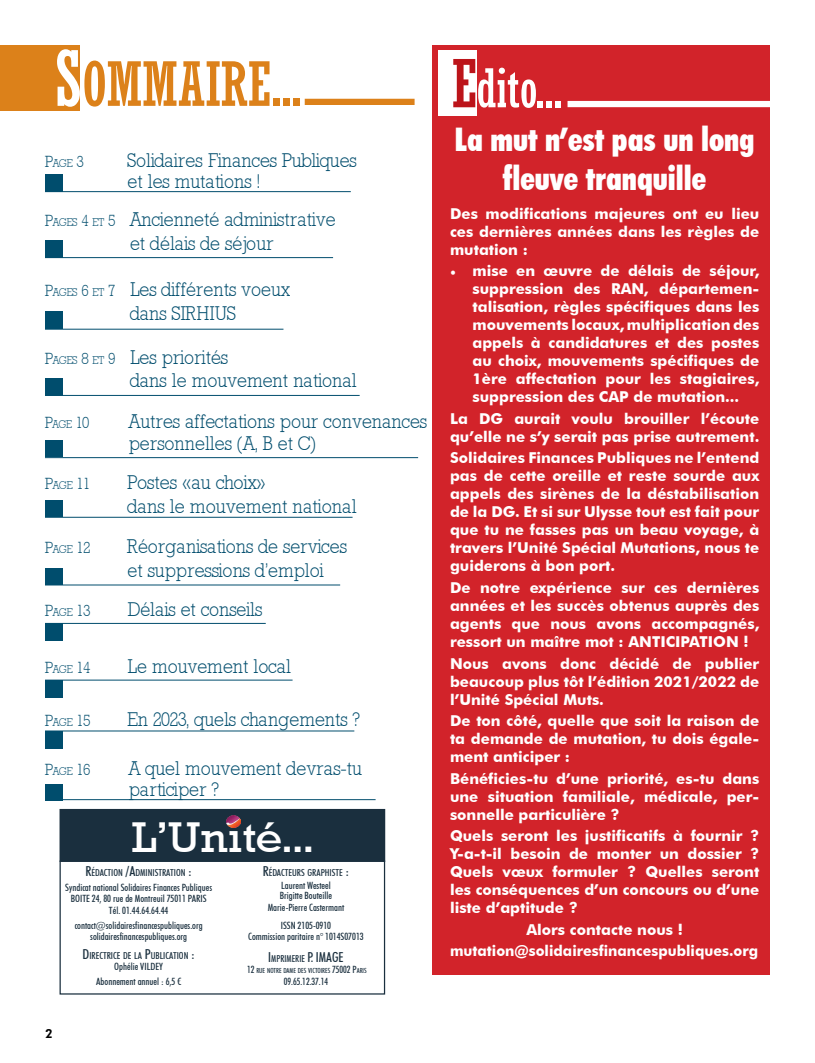
<style>
.page{position:relative;width:815px;height:1063px;background:#fff}
.page>*{position:absolute;margin:0;border:0;box-sizing:border-box;transform-origin:0 0}
.t1{font:60px "Astute Condensed S Si Condensed";color:#dc811a}
.t2{font:52.5px "Astute Condensed S Si Condensed";color:#fff}
.t3{font:43.12px "Astute SSK";color:#fff;scale:1.1 1}
.t4{font:900 condensed 32.5px/39px "Futura BT";color:#fff;text-align:center;scale:.94 1}
.t5{font:20px/21.2px "Astute Light SSK";color:#004d6d;scale:.9 1}
.t6{font:20px/24px "Astute Light SSK";color:#004d6d;scale:.91 1}
.t7{font:700 15px/18px "Futura BT";color:#fff;text-align:justify}
.t8{font:800 12.5px "Futura BT";color:#000}
.t9{font:11.38px "Astute Light SSK";color:#004d6d;scale:.9 1}
.t10{font:11.38px "Astute Light SSK";color:#004d6d;scale:.88 1}
.t11{font:500 condensed 10px/14.8px "Futura BT";color:#1a2f3e;text-align:center}
.t12{font:500 condensed 10px "Futura BT";color:#1a2f3e;scale:.96 1}
.t13{font:500 condensed 9.62px "Futura BT";color:#1a2f3e}
.t14{font:500 condensed 9.62px "Futura BT";color:#1a2f3e;scale:.96 1}
.t15{font:500 condensed 7px "Futura BT";color:#1a2f3e;scale:.96 1}
.s1{font-size:75px;color:#fff}
.s2{font-size:16.25px}
.s3{font-size:11.38px}
.s4{font-size:13.75px}
.s5{font-size:10px}
.s6{font-size:65px;color:#bc141a}
.s7{font-family:"Minion Pro"}
</style>
<div class="page">
<div style="left:0;top:45px;width:80px;height:65px;background:#dc811a"></div>
<div style="left:305px;top:99px;width:110px;height:6px;background:#dc811a"></div>
<hr style="left:45px;top:191px;width:306px;height:1px;background:#004d6d">
<div style="left:45px;top:174px;width:18px;height:18px;background:#004d6d"></div>
<div style="left:432px;top:45px;width:338px;height:929px;background:#d2232a"></div>
<hr style="left:45px;top:257px;width:288px;height:1px;background:#004d6d">
<div style="left:45px;top:240px;width:18px;height:18px;background:#004d6d"></div>
<hr style="left:45px;top:329px;width:238px;height:1px;background:#004d6d">
<div style="left:45px;top:311px;width:18px;height:17px;background:#004d6d"></div>
<hr style="left:45px;top:395px;width:315px;height:1px;background:#004d6d">
<div style="left:45px;top:378px;width:18px;height:17px;background:#004d6d"></div>
<hr style="left:45px;top:457px;width:373px;height:1px;background:#004d6d">
<div style="left:45px;top:440px;width:18px;height:17px;background:#004d6d"></div>
<hr style="left:45px;top:517px;width:308px;height:1px;background:#004d6d">
<div style="left:45px;top:500px;width:18px;height:16px;background:#004d6d"></div>
<hr style="left:45px;top:731px;width:309px;height:1px;background:#004d6d">
<div style="left:45px;top:731px;width:18px;height:18px;background:#004d6d"></div>
<hr style="left:45px;top:799px;width:331px;height:1px;background:#004d6d">
<div style="left:45px;top:784px;width:18px;height:17px;background:#004d6d"></div>
<div style="left:60px;top:861px;width:325px;height:134px;border:1px solid #1a2f3e"></div>
<div style="left:60px;top:810px;width:325px;height:51px;background:#1a2f3e"></div>
<div style="left:60px;top:809px;width:325px;height:53px;border:1px solid #1a2f3e"></div>
<svg style="left:227px;top:816px;width:13px;height:12px"></svg>
<div style="left:438px;top:50px;width:39px;height:65px;background:#fff"></div>
<div style="left:568px;top:101px;width:202px;height:6px;background:#fff"></div>
<hr style="left:45px;top:585px;width:295px;height:1px;background:#004d6d">
<div style="left:45px;top:568px;width:18px;height:17px;background:#004d6d"></div>
<hr style="left:45px;top:623px;width:221px;height:1px;background:#004d6d">
<div style="left:45px;top:624px;width:18px;height:17px;background:#004d6d"></div>
<hr style="left:45px;top:680px;width:248px;height:1px;background:#004d6d">
<div style="left:45px;top:680px;width:18px;height:18px;background:#004d6d"></div>
<h1 class="t1" style="left:54px;top:49px;width:249px"><span class="s1">S</span>OMMAIRE...</h1>
<p class="t9" style="left:45px;top:156px;width:44px"><span class="s2">P</span>AGE <span class="s2">3</span></p>
<h3 class="t5" style="left:128px;top:149px;width:256px">Solidaires Finances Publiques et les mutations !</h3>
<h3 class="t5" style="left:130px;top:207px;width:230px;line-height:23.8px;text-indent:-85px"><span class="s2">P</span><span class="s3">AGES</span> <span class="s2">4</span> <span class="s3">ET</span> <span class="s2">5</span> Ancienneté administrative et délais de séjour</h3>
<h3 class="t5" style="left:130px;top:278px;width:180px;line-height:24px;text-indent:-85px"><span class="s2">P</span><span class="s3">AGES</span> <span class="s2">6</span> <span class="s3">ET</span> <span class="s2">7</span> Les différents voeux dans SIRHIUS</h3>
<h3 class="t5" style="left:130px;top:346px;width:253px;line-height:22.5px;text-indent:-85px"><span class="s2">P</span><span class="s3">AGES</span> <span class="s2">8</span> <span class="s3">ET</span> <span class="s2">9</span> Les priorités<br>dans le mouvement national</h3>
<p class="t10" style="left:45px;top:418px;width:52px"><span class="s2">P</span>AGE <span class="s2">10</span></p>
<h3 class="t5" style="left:129px;top:410px;width:333px;line-height:22.5px">Autres affectations pour convenances personnelles (A, B et C)</h3>
<p class="t9" style="left:45px;top:478px;width:52px"><span class="s2">P</span>AGE <span class="s2">11</span></p>
<h3 class="t6" style="left:128px;top:470px;width:253px">Postes «au choix»<br>dans le mouvement national</h3>
<p class="t9" style="left:45px;top:542px;width:52px"><span class="s2">P</span>AGE <span class="s2">12</span></p>
<h3 class="t5" style="left:128px;top:534px;width:245px;line-height:24px">Réorganisations de services et suppressions d’emploi</h3>
<p class="t9" style="left:45px;top:606px;width:52px"><span class="s2">P</span>AGE <span class="s2">13</span></p>
<h3 class="t5" style="left:128px;top:599px;width:151px">Délais et conseils</h3>
<p class="t9" style="left:45px;top:663px;width:52px"><span class="s2">P</span>AGE <span class="s2">14</span></p>
<h3 class="t5" style="left:128px;top:656px;width:183px">Le mouvement local</h3>
<p class="t9" style="left:45px;top:715px;width:52px"><span class="s2">P</span>AGE <span class="s2">15</span></p>
<h3 class="t5" style="left:128px;top:708px;width:259px">En 2023, quels changements ?</h3>
<p class="t9" style="left:45px;top:764px;width:52px"><span class="s2">P</span>AGE <span class="s2">16</span></p>
<h3 class="t5" style="left:129px;top:757px;width:261px">A quel mouvement devras-tu participer ?</h3>
<h3 class="t3" style="left:131px;top:812px;width:168px">L’Unité...</h3>
<p class="t13" style="left:85px;top:867px;width:108px"><span class="s4">R</span>ÉDACTION <span class="s4">/A</span>DMINISTRATION <span class="s4">:</span></p>
<p class="t11" style="left:65px;top:881px;width:148px;line-height:11.2px">Syndicat national Solidaires Finances Publiques<br>BOITE 24, 80 rue de Montreuil 75011 PARIS</p>
<p class="t11" style="left:75px;top:903px;width:130px">Tél. 01.44.64.64.44 contact@solidairesfinancespubliques.org</p>
<p class="t11" style="left:90px;top:929px;width:98px">solidairesfinancespubliques.org</p>
<p class="t13" style="left:83px;top:949px;width:114px"><span class="s4">D</span>IRECTRICE DE LA <span class="s4">P</span>UBLICATION <span class="s4">:</span></p>
<p class="t11" style="left:96px;top:959px;width:86px">Ophélie VILDEY<br>Abonnement annuel : 6,5 €</p>
<p class="t8" style="left:45px;top:1026px;width:9px">2</p>
<p class="t13" style="left:263px;top:867px;width:88px"><span class="s4">R</span>ÉDACTEURS GRAPHISTE <span class="s4">:</span></p>
<p class="t11" style="left:280px;top:881px;width:54px;line-height:10px;text-align:left">Laurent Westeel<br>Brigitte Bouteille</p>
<p class="t11" style="left:268px;top:898px;width:78px;line-height:18.4px">Marie-Pierre Castermant<br>ISSN 2105-0910</p>
<p class="t11" style="left:248px;top:929px;width:117px">Commission paritaire n° 1014S07013</p>
<p class="t14" style="left:268px;top:953px;width:57px"><span class="s4">I</span> MPRIMERIE <span class="s4">P. IMAGE</span></p>
<p class="t15" style="left:247px;top:967px;width:126px"><span class="s5">12</span> RUE NOTRE DAME DES VICTOIRES <span class="s5">75002 P</span>ARIS</p>
<p class="t12" style="left:284px;top:975px;width:48px">09.65.12.37.14</p>
<h2 class="t2" style="left:452px;top:58px;width:112px"><span class="s6">E</span>dito...</h2>
<h3 class="t4" style="left:455px;top:120px;width:320px">La mut n’est pas un long fleuve tranquille</h3>
<p class="t7" style="left:450px;top:204px;width:311px">Des modifications majeures ont eu lieu ces dernières années dans les règles de mutation :</p>
<p class="t7" style="left:472px;top:262px;width:288px;text-indent:-22px"><span class="s7">•</span> mise en œuvre de délais de séjour, suppression des RAN, départemen&shy;talisation, règles spécifiques dans les mouvements locaux, multiplication des appels à candidatures et des postes au choix, mouvements spécifiques de 1ère affectation pour les stagiaires, suppression des CAP de mutation...</p>
<p class="t7" style="left:450px;top:409px;width:311px">La DG aurait voulu brouiller l’écoute qu’elle ne s’y serait pas prise autrement.</p>
<p class="t7" style="left:450px;top:449px;width:311px">Solidaires Finances Publiques ne l’entend pas de cette oreille et reste sourde aux appels des sirènes de la déstabilisation de la DG. Et si sur Ulysse tout est fait pour que tu ne fasses pas un beau voyage, à travers l’Unité Spécial Mutations, nous te guiderons à bon port.</p>
<p class="t7" style="left:450px;top:579px;width:311px">De notre expérience sur ces dernières années et les succès obtenus auprès des agents que nous avons accompagnés, ressort un maître mot : ANTICIPATION !</p>
<p class="t7" style="left:450px;top:654px;width:311px">Nous avons donc décidé de publier beaucoup plus tôt l’édition 2021/2022 de l’Unité Spécial Muts.</p>
<p class="t7" style="left:450px;top:712px;width:311px">De ton côté, quelle que soit la raison de ta demande de mutation, tu dois égale&shy;ment anticiper :</p>
<p class="t7" style="left:450px;top:769px;width:311px">Bénéficies-tu d’une priorité, es-tu dans une situation familiale, médicale, per&shy;sonnelle particulière ?</p>
<p class="t7" style="left:450px;top:827px;width:311px">Quels seront les justificatifs à fournir ?<br>Y-a-t-il besoin de monter un dossier ?<br>Quels vœux formuler ? Quelles seront les conséquences d’un concours ou d’une liste d’aptitude ?</p>
<p class="t7" style="left:450px;top:918px;width:310px;line-height:21.6px;text-align:center">Alors contacte nous ! mutation@solidairesfinancespubliques.org</p>
</div>
